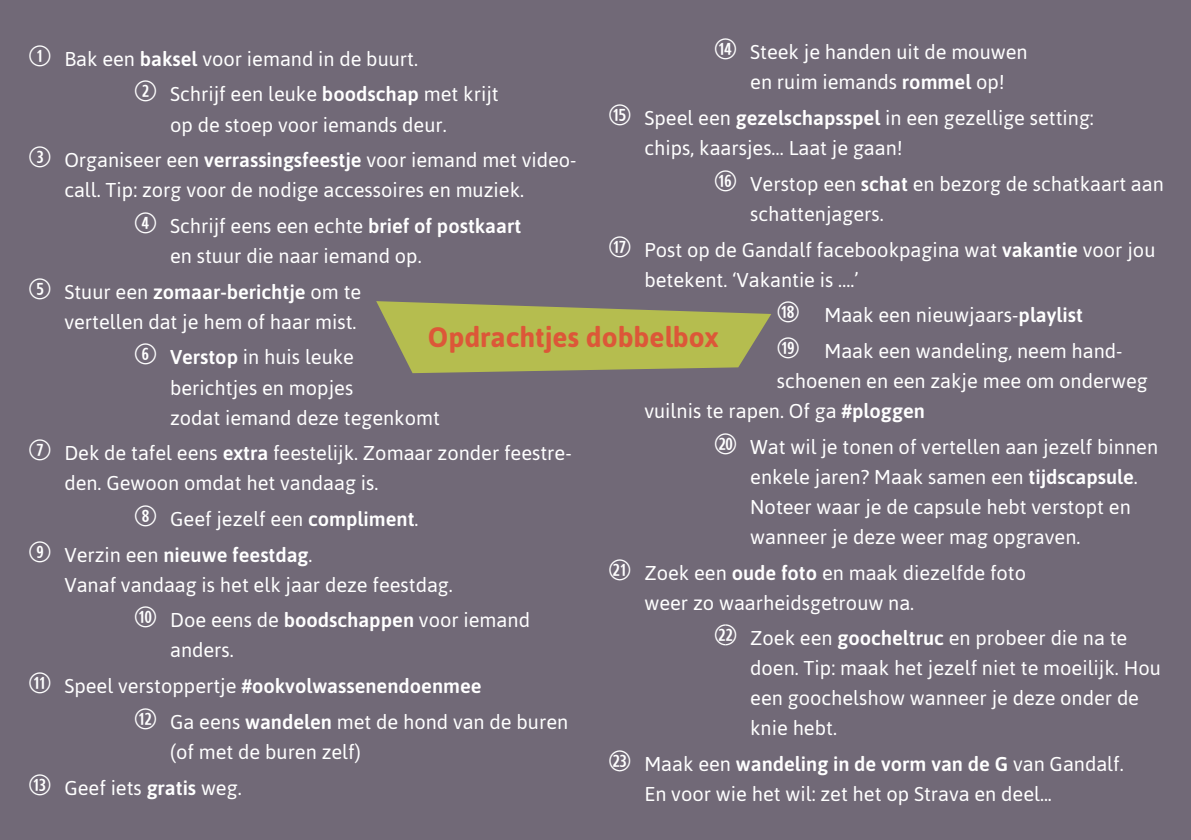
<style>
.page{position:relative;width:1191px;height:840px;background:#fff}
.page>*{position:absolute;margin:0;border:0;box-sizing:border-box;transform-origin:0 0}
.t1{font:700 28px "Asap";color:#dc5738}
.t2{font:20px/30px "Asap";color:#fff}
.t3{font:600 20px "Asap";color:#fff}
.s1{font-family:"Combi Numerals Ltd";font-size:28px}
.s2{font-weight:600}
.s3{font-family:"Combi Numerals Ltd";font-weight:400;font-size:28px}
.s4{font-weight:400}
</style>
<div class="page">
<div style="left:0;top:0;width:1191px;height:839px;background:#716977"></div>
<svg style="left:376px;top:301px;width:395px;height:72px"></svg>
<div style="left:413px;top:318px;width:320px;height:43px;background:#b5bd4f"></div>
<p class="t2" style="left:750px;top:36px;width:279px;text-indent:-36px"><span class="s1">14</span> Steek je handen uit de mouwen en ruim iemands <span class="s2">rommel</span> op!</p>
<p class="t2" style="left:644px;top:102px;width:451px;text-indent:-36px"><span class="s1">15</span> Speel een <span class="s2">gezelschapsspel</span> in een gezellige setting: chips, kaarsjes… Laat je gaan!</p>
<p class="t2" style="left:750px;top:168px;width:415px;text-indent:-36px"><span class="s1">16</span> Verstop een <span class="s2">schat</span> en bezorg de schatkaart aan schattenjagers.</p>
<p class="t2" style="left:644px;top:234px;width:512px;text-indent:-36px"><span class="s1">17</span> Post op de Gandalf facebookpagina wat <span class="s2">vakantie</span> voor jou betekent. ‘Vakantie is ….’</p>
<p class="t2" style="left:777px;top:299px;width:307px"><span class="s1">18</span> Maak een nieuwjaars-<span class="s2">playlist</span></p>
<p class="t2" style="left:777px;top:335px;width:347px"><span class="s1">19</span> Maak een wandeling, neem hand-</p>
<p class="t2" style="left:777px;top:365px;width:372px">schoenen en een zakje mee om onderweg</p>
<p class="t2" style="left:644px;top:395px;width:282px">vuilnis te rapen. Of ga <span class="s2">#ploggen</span></p>
<p class="t2" style="left:750px;top:431px;width:409px;text-indent:-36px"><span class="s1">20</span> Wat wil je tonen of vertellen aan jezelf binnen enkele jaren? Maak samen een <span class="s2">tijdscapsule</span>.<br>Noteer waar je de capsule hebt verstopt en wanneer je deze weer mag opgraven.</p>
<p class="t2" style="left:644px;top:556px;width:383px;text-indent:-36px"><span class="s1">21</span> Zoek een <span class="s2">oude foto</span> en maak diezelfde foto weer zo waarheidsgetrouw na.</p>
<p class="t2" style="left:750px;top:622px;width:412px;text-indent:-36px"><span class="s1">22</span> Zoek een <span class="s2">goocheltruc</span> en probeer die na te doen. Tip: maak het jezelf niet te moeilijk. Hou een goochelshow wanneer je deze onder de knie hebt.</p>
<p class="t2" style="left:644px;top:748px;width:481px;text-indent:-36px"><span class="s1">23</span> Maak een <span class="s2">wandeling in de vorm van de G</span> van Gandalf.<br>En voor wie het wil: zet het op Strava en deel...</p>
<p class="t2" style="left:28px;top:43px;width:391px"><span class="s1">1</span> Bak een <span class="s2">baksel</span> voor iemand in de buurt.</p>
<p class="t2" style="left:170px;top:79px;width:330px;text-indent:-36px"><span class="s1">2</span> Schrijf een leuke <span class="s2">boodschap</span> met krijt op de stoep voor iemands deur.</p>
<p class="t2" style="left:64px;top:144px;width:514px;text-indent:-36px"><span class="s1">3</span> Organiseer een <span class="s2">verrassingsfeestje</span> voor iemand met video&shy;call. Tip: zorg voor de nodige accessoires en muziek.</p>
<p class="t2" style="left:170px;top:210px;width:352px;text-indent:-36px"><span class="s1">4</span> Schrijf eens een echte <span class="s2">brief of postkaart </span>en stuur die naar iemand op.</p>
<p class="t2" style="left:28px;top:276px;width:334px;text-align:right"><span class="s1">5</span> Stuur een <span class="s2">zomaar-berichtje</span> om te vertellen dat je hem of haar mist.</p>
<p class="t2" style="left:170px;top:341px;width:271px;text-indent:-36px"><span class="s1">6</span> <span class="s2">Verstop</span> in huis leuke berichtjes en mopjes<br>zodat iemand deze tegenkomt</p>
<p class="t2" style="left:64px;top:437px;width:509px;text-indent:-36px"><span class="s1">7</span> Dek de tafel eens <span class="s2">extra</span> feestelijk. Zomaar zonder feestre&shy;den. Gewoon omdat het vandaag is.</p>
<p class="t2" style="left:134px;top:503px;width:286px"><span class="s1">8</span> Geef jezelf een <span class="s2">compliment</span>.</p>
<p class="t2" style="left:64px;top:538px;width:390px;text-indent:-36px"><span class="s1">9</span> Verzin een <span class="s2">nieuwe feestdag</span>.<br>Vanaf vandaag is het elk jaar deze feestdag.</p>
<p class="t2" style="left:170px;top:604px;width:361px;text-indent:-36px"><span class="s1">10</span> Doe eens de <span class="s2">boodschappen</span> voor iemand anders.</p>
<p class="t3" style="left:28px;top:671px;width:455px"><span class="s3">11</span> <span class="s4">Speel verstoppertje</span> #ookvolwassenendoenmee</p>
<p class="t2" style="left:170px;top:705px;width:399px;text-indent:-36px"><span class="s1">12</span> Ga eens <span class="s2">wandelen</span> met de hond van de buren (of met de buren zelf)</p>
<p class="t2" style="left:28px;top:771px;width:215px"><span class="s1">13</span> Geef iets <span class="s2">gratis</span> weg.</p>
<p class="t1" style="left:428px;top:318px;width:292px">Opdrachtjes dobbelbox</p>
</div>
